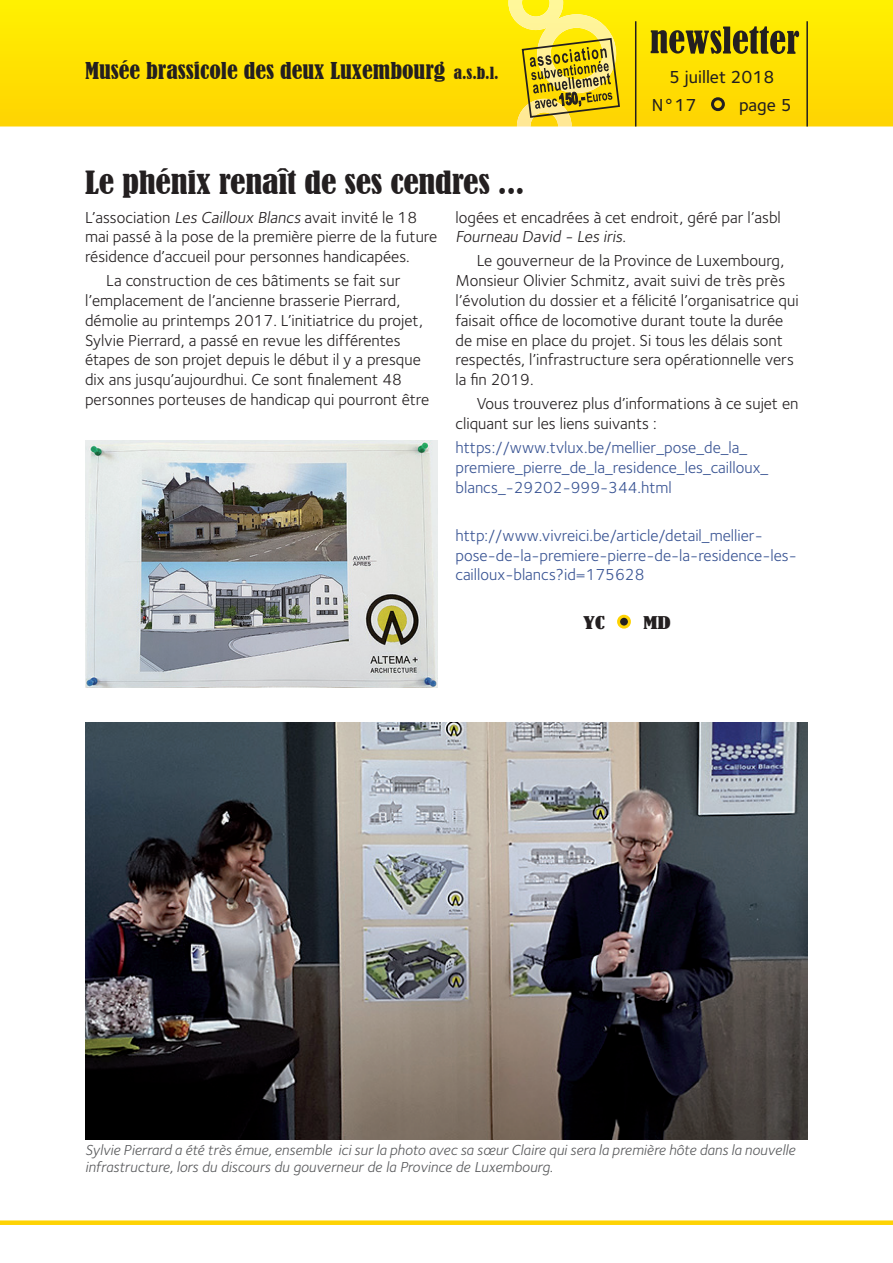
<style>
.page{position:relative;width:893px;height:1263px;background:#fff}
.page>*{position:absolute;margin:0;border:0;box-sizing:border-box;transform-origin:0 0}
.t1{font:condensed 30px "Bernard";letter-spacing:-.005em;color:#231f20;scale:1.15 1}
.t2{font:condensed 21.75px "Bernard";color:#231f20;scale:1.1 1}
.t3{font:18px/28.5px "Foundry Sterling Medium CE";color:#231f20}
.t4{font:16.5px/19.8px "Foundry Sterling Book CE";color:#231f20}
.t5{font:16.5px/19.8px "Foundry Sterling Book CE";color:#385393}
.t6{font:condensed 16.5px "Bernard";color:#231f20;scale:1.5 1}
.t7{font:15px/16.5px "Foundry Sterling Book Italic CE";color:#57585a}
.s1{font-size:15.75px}
.s2{font-style:italic}
</style>
<div class="page">
<svg style="left:0;top:0;width:893px;height:126px;background:#fee201"></svg>
<svg style="left:651px;top:26px;width:148px;height:28px;background:#8e8110"></svg>
<div style="left:712px;top:99px;width:11px;height:11px;background:#fed304;border-radius:50%"></div>
<div style="left:711px;top:97px;width:14px;height:14px;border:3px solid #231f20;border-radius:50%"></div>
<div style="left:0;top:1220px;width:893px;height:5px;background:#fed304"></div>
<hr style="left:635px;top:21px;width:1px;height:105px;background:#231f20">
<hr style="left:806px;top:21px;width:2px;height:105px;background:#231f20">
<svg style="left:453px;top:66px;width:46px;height:14px"></svg>
<svg style="left:508px;top:0;width:113px;height:126px;background:#e0cb30"></svg>
<div style="left:619px;top:616px;width:10px;height:11px;background:#231f20;border-radius:50%"></div>
<div style="left:617px;top:615px;width:14px;height:14px;border:3px solid #fed304;border-radius:50%"></div>
<img style="left:85px;top:722px;width:723px;height:418px">
<img style="left:85px;top:440px;width:352px;height:247px">
<h2 class="t2" style="left:85px;top:58px;width:378px">Musée brassicole des deux Luxembourg <span class="s1">a.s.b.l.</span></h2>
<p class="t3" style="left:652px;top:63px;width:124px;text-indent:17px">5 juillet 2018<br>N°17</p>
<p class="t3" style="left:739px;top:91px;width:54px">page 5</p>
<h1 class="t1" style="left:85px;top:165px;width:383px">Le phénix renaît de ses cendres ...</h1>
<p class="t4" style="left:85px;top:207px;width:354px">L’association <span class="s2">Les Cailloux Blancs</span> avait invité le 18 mai passé à la pose de la première pierre de la future résidence d’accueil pour personnes handicapées.</p>
<p class="t4" style="left:85px;top:271px;width:346px;text-indent:21px">La construction de ces bâtiments se fait sur l’emplacement de l’ancienne brasserie Pierrard, démolie au printemps 2017. L’initiatrice du projet, Sylvie Pierrard, a passé en revue les différentes étapes de son projet depuis le début il y a presque dix ans jusqu’aujourdhui. Ce sont finalement 48 personnes porteuses de handicap qui pourront être</p>
<p class="t4" style="left:455px;top:207px;width:327px">logées et encadrées à cet endroit, géré par l’asbl<br><span class="s2">Fourneau David - Les iris</span>.</p>
<p class="t4" style="left:455px;top:251px;width:345px;text-indent:21px">Le gouverneur de la Province de Luxembourg, Monsieur Olivier Schmitz, avait suivi de très près l’évolution du dossier et a félicité l’organisatrice qui faisait office de locomotive durant toute la durée de mise en place du projet. Si tous les délais sont respectés, l’infrastructure sera opérationnelle vers la fin 2019.</p>
<p class="t4" style="left:455px;top:394px;width:344px;text-indent:21px">Vous trouverez plus d’informations à ce sujet en cliquant sur les liens suivants :</p>
<p class="t5" style="left:455px;top:438px;width:314px">https://www.tvlux.be/mellier_pose_de_la_ premiere_pierre_de_la_residence_les_cailloux_ blancs_-29202-999-344.html</p>
<p class="t5" style="left:455px;top:526px;width:343px">http://www.vivreici.be/article/detail_mellier&shy;pose-de-la-premiere-pierre-de-la-residence-les&shy;cailloux-blancs?id=175628</p>
<p class="t6" style="left:583px;top:613px;width:16px">YC</p>
<p class="t6" style="left:643px;top:613px;width:20px">MD</p>
<p class="t7" style="left:85px;top:1142px;width:712px">Sylvie Pierrard a été très émue, ensemble ici sur la photo avec sa sœur Claire qui sera la première hôte dans la nouvelle infrastructure, lors du discours du gouverneur de la Province de Luxembourg.</p>
</div>
